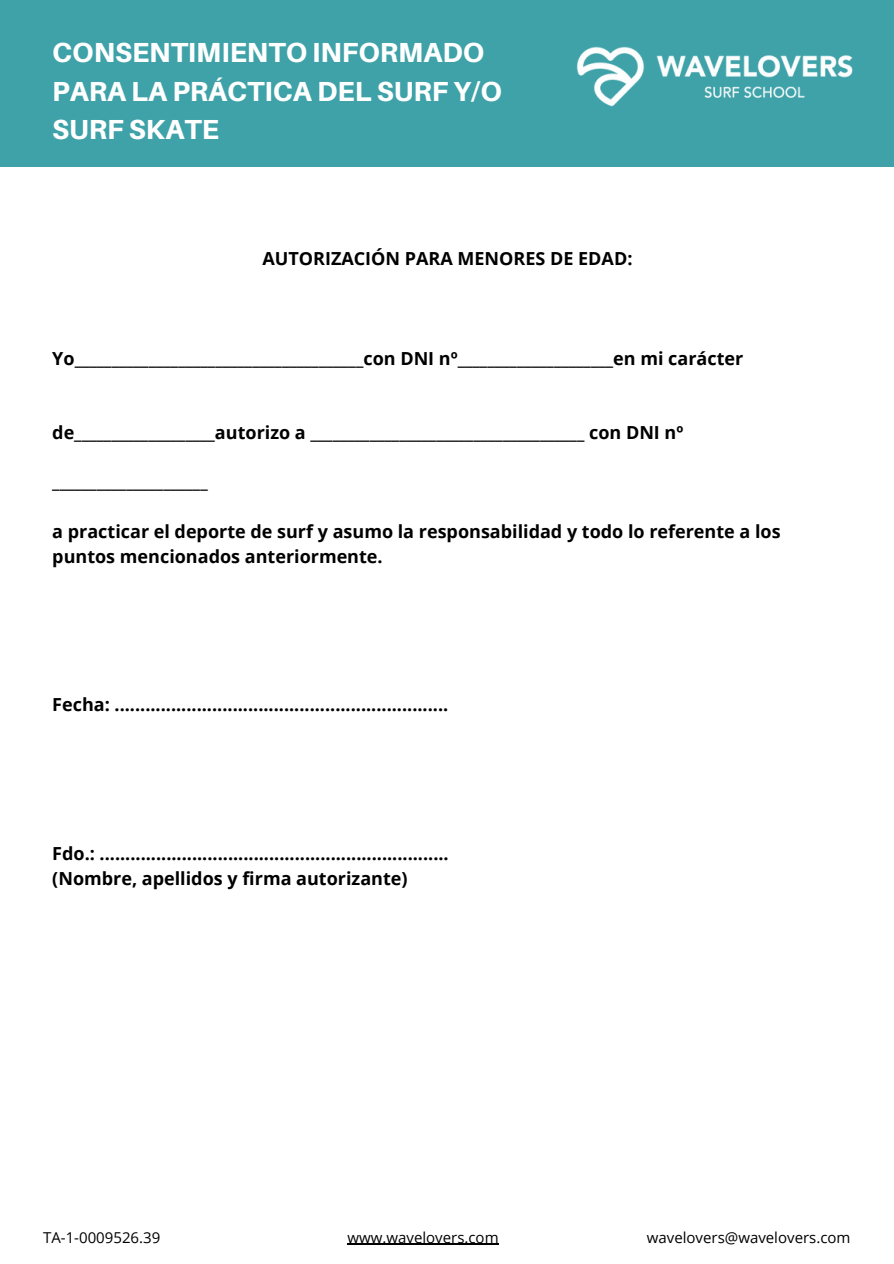
<style>
.page{position:relative;width:894px;height:1264px;background:#fff}
.page>*{position:absolute;margin:0;border:0;box-sizing:border-box;transform-origin:0 0}
.t1{font:800 27.6px/38.2px "Aileron";color:#fff}
.t2{font:700 18px/24.8px "Open Sans";color:#000}
.t3{font:15px "Open Sans";color:#000}
</style>
<div class="page">
<div style="left:0;top:0;width:893px;height:167px;background:#3ea2a8"></div>
<img style="left:576px;top:46px;width:277px;height:61px">
<hr style="left:347px;top:1243px;width:151px;height:1px;background:#000">
<p class="t1" style="left:52px;top:33px;width:451px">CONSENTIMIENTO INFORMADO<br>PARA LA PRÁCTICA DEL SURF Y/O<br>SURF SKATE</p>
<h2 class="t2" style="left:262px;top:246px;width:371px">AUTORIZACIÓN PARA MENORES DE EDAD:</h2>
<h3 class="t2" style="left:52px;top:345px;width:692px">Yo_______________________________________con DNI nº_____________________en mi carácter</h3>
<h3 class="t2" style="left:52px;top:419px;width:632px">de___________________autorizo a _____________________________________ con DNI nº</h3>
<h3 class="t2" style="left:52px;top:469px;width:157px">_____________________</h3>
<h3 class="t2" style="left:52px;top:518px;width:729px">a practicar el deporte de surf y asumo la responsabilidad y todo lo referente a los puntos mencionados anteriormente.</h3>
<h3 class="t2" style="left:52px;top:691px;width:397px">Fecha: .................................................................</h3>
<h3 class="t2" style="left:52px;top:840px;width:398px">Fdo.: .................................................................... (Nombre, apellidos y firma autorizante)</h3>
<p class="t3" style="left:43px;top:1226px;width:119px">TA-1-0009526.39</p>
<p class="t3" style="left:347px;top:1226px;width:153px">www.wavelovers.com</p>
<p class="t3" style="left:646px;top:1226px;width:205px">wavelovers@wavelovers.com</p>
</div>
